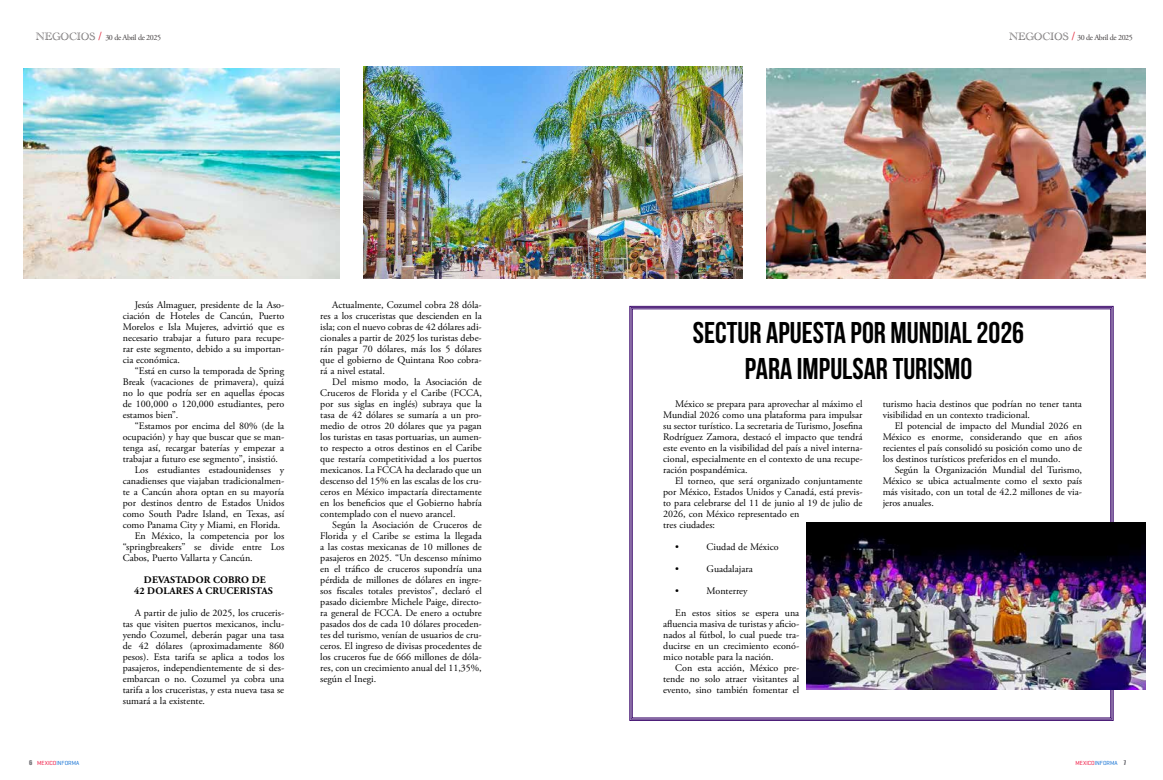
<style>
.page{position:relative;width:1163px;height:780px;background:#fff}
.page>*{position:absolute;margin:0;border:0;box-sizing:border-box;transform-origin:0 0}
.t1{font:700 30px/36px "Bebas Neue";color:#000;text-align:center}
.t2{font:10px/11px "Adobe Garamond Pro";color:#000;text-align:justify}
.t3{font:700 10px/11px "Adobe Garamond Pro";letter-spacing:.015em;color:#000;text-align:center}
.t4{font:8px "Adobe Garamond Pro";letter-spacing:-.05em;color:#433f40}
.t5{font:6px "Geogrotesque";color:#0066d0}
.t6{font:6px "Impact";color:#727277}
.s1{font-family:"Academy Engraved Let Plain";font-size:11px}
.s2{font-size:12px;color:#e12c40}
.s3{color:#ee0031}
.s4{font-family:"Impact";color:#727277}
</style>
<div class="page">
<svg style="left:629px;top:306px;width:484px;height:414px"></svg>
<img style="left:364px;top:67px;width:378px;height:212px">
<img style="left:24px;top:69px;width:315px;height:210px">
<img style="left:766px;top:69px;width:379px;height:209px">
<img style="left:806px;top:522px;width:339px;height:167px">
<p class="t4" style="left:36px;top:32px;width:127px"><span class="s1">NEGOCIOS</span> <span class="s2">/</span> 30 de Abril de 2025</p>
<p class="t4" style="left:1008px;top:32px;width:125px"><span class="s1">NEGOCIOS</span> <span class="s2">/</span> 30 de Abril de 2025</p>
<p class="t2" style="left:123px;top:300px;width:163px;text-indent:12px">Jesús Almaguer, presidente de la Aso&shy;ciación de Hoteles de Cancún, Puerto Morelos e Isla Mujeres, advirtió que es necesario trabajar a futuro para recupe&shy;rar este segmento, debido a su importan&shy;cia económica.</p>
<p class="t2" style="left:123px;top:366px;width:163px;text-indent:12px">“Está en curso la temporada de Spring Break (vacaciones de primavera), quizá no lo que podría ser en aquellas épocas de 100,000 o 120,000 estudiantes, pero estamos bien”.</p>
<p class="t2" style="left:135px;top:421px;width:151px">“Estamos por encima del 80% (de la</p>
<p class="t2" style="left:123px;top:432px;width:163px">ocupación) y hay que buscar que se man-</p>
<p class="t2" style="left:123px;top:443px;width:163px">tenga así, recargar baterías y empezar a</p>
<p class="t2" style="left:123px;top:454px;width:157px">trabajar a futuro ese segmento”, insistió.</p>
<p class="t2" style="left:135px;top:465px;width:151px">Los estudiantes estadounidenses y</p>
<p class="t2" style="left:123px;top:476px;width:163px">canadienses que viajaban tradicionalmen-</p>
<p class="t2" style="left:123px;top:487px;width:163px">te a Cancún ahora optan en su mayoría</p>
<p class="t2" style="left:123px;top:498px;width:163px">por destinos dentro de Estados Unidos</p>
<p class="t2" style="left:123px;top:509px;width:163px">como South Padre Island, en Texas, así</p>
<p class="t2" style="left:123px;top:520px;width:159px">como Panama City y Miami, en Florida.</p>
<p class="t2" style="left:135px;top:531px;width:151px">En México, la competencia por los</p>
<p class="t2" style="left:123px;top:542px;width:163px">“springbreakers” se divide entre Los</p>
<p class="t2" style="left:123px;top:553px;width:131px">Cabos, Puerto Vallarta y Cancún.</p>
<p class="t3" style="left:134px;top:574px;width:140px">DEVASTADOR COBRO DE<br>42 DOLARES A CRUCERISTAS</p>
<p class="t2" style="left:123px;top:608px;width:163px;text-indent:12px">A partir de julio de 2025, los cruceris&shy;tas que visiten puertos mexicanos, inclu&shy;yendo Cozumel, deberán pagar una tasa de 42 dólares (aproximadamente 860 pesos). Esta tarifa se aplica a todos los pasajeros, independientemente de si des&shy;embarcan o no. Cozumel ya cobra una tarifa a los cruceristas, y esta nueva tasa se sumará a la existente.</p>
<p class="t2" style="left:320px;top:300px;width:163px;text-indent:12px">Actualmente, Cozumel cobra 28 dóla&shy;res a los cruceristas que descienden en la isla; con el nuevo cobras de 42 dólares adi&shy;cionales a partir de 2025 los turistas debe&shy;rán pagar 70 dólares, más los 5 dólares que el gobierno de Quintana Roo cobra&shy;rá a nivel estatal.</p>
<p class="t2" style="left:320px;top:377px;width:163px;text-indent:12px">Del mismo modo, la Asociación de Cruceros de Florida y el Caribe (FCCA, por sus siglas en inglés) subraya que la tasa de 42 dólares se sumaría a un pro&shy;medio de otros 20 dólares que ya pagan los turistas en tasas portuarias, un aumen&shy;to respecto a otros destinos en el Caribe que restaría competitividad a los puertos mexicanos. La FCCA ha declarado que un descenso del 15% en las escalas de los cru&shy;ceros en México impactaría directamente en los beneficios que el Gobierno habría contemplado con el nuevo arancel.</p>
<p class="t2" style="left:320px;top:520px;width:163px;text-indent:12px">Según la Asociación de Cruceros de Florida y el Caribe se estima la llegada a las costas mexicanas de 10 millones de pasajeros en 2025. “Un descenso mínimo en el tráfico de cruceros supondría una pérdida de millones de dólares en ingre&shy;sos fiscales totales previstos”, declaró el pasado diciembre Michele Paige, directo&shy;ra general de FCCA. De enero a octubre pasados dos de cada 10 dólares proceden&shy;tes del turismo, venían de usuarios de cru&shy;ceros. El ingreso de divisas procedentes de los cruceros fue de 666 millones de dóla&shy;res, con un crecimiento anual del 11,35%, según el Inegi.</p>
<h1 class="t1" style="left:693px;top:314px;width:332px">SECTUR APUESTA POR MUNDIAL 2026<br>PARA IMPULSAR TURISMO</h1>
<p class="t2" style="left:882px;top:399px;width:201px">turismo hacia destinos que podrían no tener tanta visibilidad en un contexto tradicional.</p>
<p class="t2" style="left:882px;top:421px;width:201px;text-indent:12px">El potencial de impacto del Mundial 2026 en México es enorme, considerando que en años recientes el país consolidó su posición como uno de los destinos turísticos preferidos en el mundo.</p>
<p class="t2" style="left:882px;top:465px;width:201px;text-indent:12px">Según la Organización Mundial del Turismo, México se ubica actualmente como el sexto país más visitado, con un total de 42.2 millones de via&shy;jeros anuales.</p>
<p class="t2" style="left:663px;top:399px;width:201px;text-indent:12px">México se prepara para aprovechar al máximo el Mundial 2026 como una plataforma para impulsar su sector turístico. La secretaria de Turismo, Josefina Rodríguez Zamora, destacó el impacto que tendrá este evento en la visibilidad del país a nivel interna&shy;cional, especialmente en el contexto de una recupe&shy;ración pospandémica.</p>
<p class="t2" style="left:663px;top:476px;width:201px;text-align:left;text-indent:12px">El torneo, que será organizado conjuntamente por México, Estados Unidos y Canadá, está previs&shy;to para celebrarse del 11 de junio al 19 de julio de 2026, con México representado en<br>tres ciudades:</p>
<p class="t2" style="left:675px;top:542px;width:5px">•</p>
<p class="t2" style="left:706px;top:542px;width:74px">Ciudad de México</p>
<p class="t2" style="left:675px;top:564px;width:5px">•</p>
<p class="t2" style="left:706px;top:564px;width:48px">Guadalajara</p>
<p class="t2" style="left:675px;top:586px;width:5px">•</p>
<p class="t2" style="left:706px;top:586px;width:42px">Monterrey</p>
<p class="t2" style="left:663px;top:608px;width:137px;text-indent:12px">En estos sitios se espera una afluencia masiva de turistas y aficio&shy;nados al fútbol, lo cual puede tra&shy;ducirse en un crecimiento econó&shy;mico notable para la nación.</p>
<p class="t2" style="left:663px;top:663px;width:137px;text-indent:12px">Con esta acción, México pre&shy;tende no solo atraer visitantes al evento, sino también fomentar el</p>
<p class="t6" style="left:29px;top:758px;width:5px">6</p>
<p class="t5" style="left:37px;top:759px;width:44px"><span class="s3">MEXICO</span>INFORMA</p>
<p class="t5" style="left:1075px;top:759px;width:52px"><span class="s3">MEXICO</span>INFORMA <span class="s4">7</span></p>
</div>
